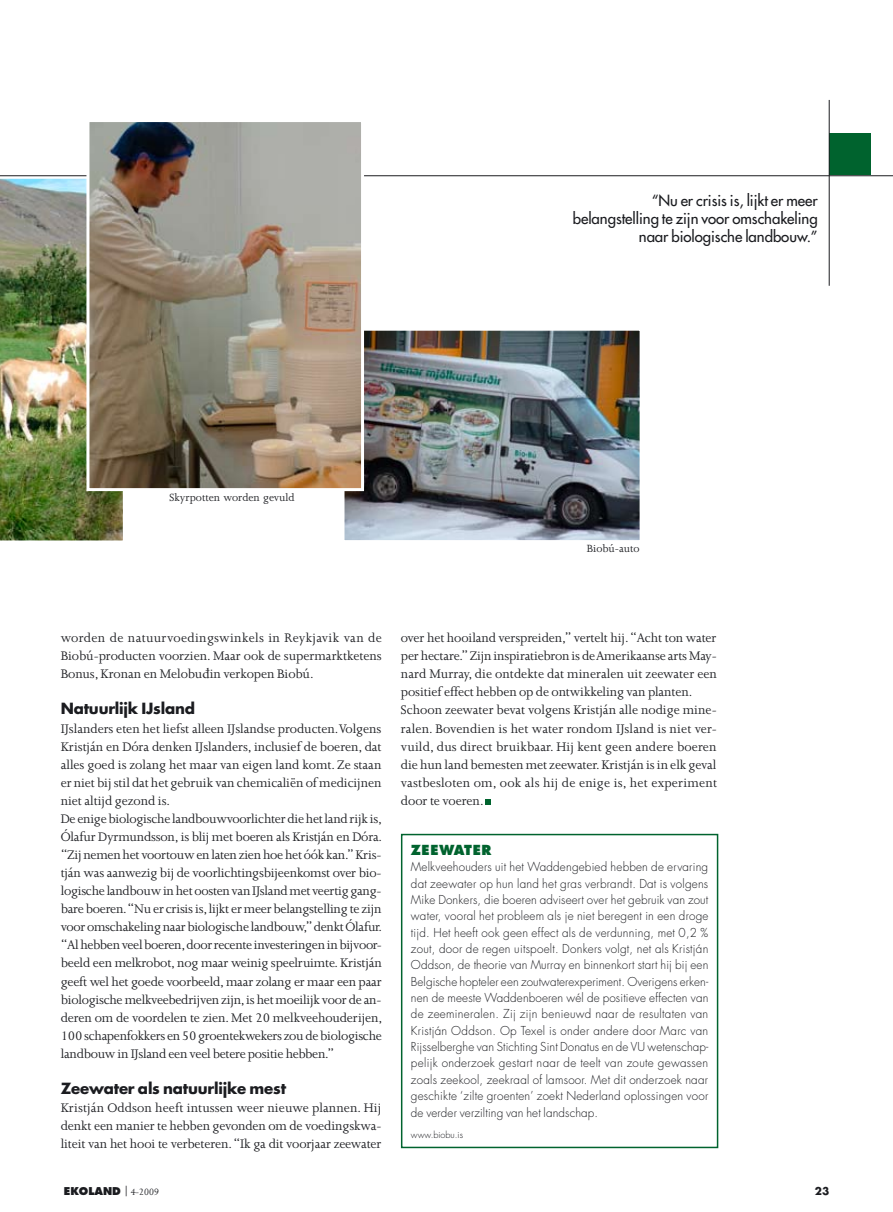
<style>
.page{position:relative;width:893px;height:1212px;background:#fff}
.page>*{position:absolute;margin:0;border:0;box-sizing:border-box;transform-origin:0 0}
.t1{font:500 15px/18px "Futura Std";letter-spacing:-.005em;color:#1b1c20;text-align:right}
.t2{font:700 15px "Futura Std";letter-spacing:-.015em;color:#1b1c20}
.t3{font:14.25px/18px "Joanna MT Std";letter-spacing:-.01em;color:#1b1c20;text-align:justify}
.t4{font:800 13.5px "Futura Std";color:#00632e}
.t5{font:300 12px/16.4px "Futura Std";letter-spacing:.02em;color:#1b1c20;text-align:justify}
.t6{font:12px "Joanna MT Std";color:#1b1c20}
.t7{font:800 10.5px "Futura Std";color:#1b1c20}
.t8{font:700 10.5px "Futura Std";color:#1b1c20}
.t9{font:300 9px "Futura Std";color:#1b1c20}
.s1{font-family:"Adobe Garamond Pro";color:#2a292d}
.s2{font-weight:500}
.s3{font-family:"Joanna MT Std";font-weight:400;font-style:italic}
</style>
<div class="page">
<img style="left:0;top:176px;width:123px;height:365px">
<img style="left:345px;top:332px;width:294px;height:207px">
<div style="left:341px;top:328px;width:302px;height:215px;border:3px solid #fff"></div>
<div style="left:830px;top:133px;width:41px;height:42px;background:#00632e"></div>
<hr style="left:829px;top:100px;width:1px;height:186px;background:#1b1c20">
<hr style="left:0;top:175px;width:893px;height:1px;background:#1b1c20">
<div style="left:401px;top:834px;width:317px;height:314px;border:2px solid #00632e"></div>
<svg style="left:486px;top:800px;width:5px;height:5px"></svg>
<img style="left:90px;top:123px;width:270px;height:364px">
<div style="left:86px;top:119px;width:278px;height:372px;border:3px solid #fff"></div>
<p class="t1" style="left:573px;top:191px;width:246px">“Nu er crisis is, lijkt er meer belangstelling te zijn voor omschakeling naar biologische landbouw.”</p>
<p class="t6" style="left:169px;top:491px;width:127px">Skyrpotten worden gevuld</p>
<p class="t6" style="left:587px;top:542px;width:54px">Biobú-auto</p>
<p class="t3" style="left:61px;top:629px;width:323px">worden de natuurvoedingswinkels in Reykjavik van de Biobú-producten voorzien. Maar ook de supermarktketens Bonus, Kronan en Melobu<span class="s1">đ</span>in verkopen Biobú.</p>
<p class="t2" style="left:61px;top:699px;width:136px">Natuurlijk IJsland</p>
<p class="t3" style="left:61px;top:719px;width:323px;text-align:left">IJslanders eten het liefst alleen IJslandse producten. Volgens Kristján en Dóra denken IJslanders, inclusief de boeren, dat alles goed is zolang het maar van eigen land komt. Ze staan er niet bij stil dat het gebruik van chemicaliën of medicijnen niet altijd gezond is.<br>De enige biologische landbouwvoorlichter die het land rijk is, Ólafur Dyrmundsson, is blij met boeren als Kristján en Dóra. “Zij nemen het voortouw en laten zien hoe het óók kan.” Kris&shy;tján was aanwezig bij de voorlichtingsbijeenkomst over bio&shy;logische landbouw in het oosten van IJsland met veertig gang&shy;bare boeren. “Nu er crisis is, lijkt er meer belangstelling te zijn voor omschakeling naar biologische landbouw,” denkt Ólafur. “Al hebben veel boeren, door recente investeringen in bijvoor&shy;beeld een melkrobot, nog maar weinig speelruimte. Kristján geeft wel het goede voorbeeld, maar zolang er maar een paar biologische melkveebedrijven zijn, is het moeilijk voor de an&shy;deren om de voordelen te zien. Met 20 melkveehouderijen, 100 schapenfokkers en 50 groentekwekers zou de biologische landbouw in IJsland een veel betere positie hebben.”</p>
<p class="t2" style="left:61px;top:1078px;width:227px">Zeewater als natuurlijke mest</p>
<p class="t3" style="left:61px;top:1099px;width:322px">Kristján Oddson heeft intussen weer nieuwe plannen. Hij denkt een manier te hebben gevonden om de voedingskwa&shy;liteit van het hooi te verbeteren. “Ik ga dit voorjaar zeewater</p>
<p class="t3" style="left:401px;top:629px;width:318px;text-align:left">over het hooiland verspreiden,” vertelt hij. “Acht ton water per hectare.” Zijn inspiratiebron is de Amerikaanse arts May&shy;nard Murray, die ontdekte dat mineralen uit zeewater een positief effect hebben op de ontwikkeling van planten.<br>Schoon zeewater bevat volgens Kristján alle nodige mine&shy;ralen. Bovendien is het water rondom IJsland is niet ver&shy;vuild, dus direct bruikbaar. Hij kent geen andere boeren die hun land bemesten met zeewater. Kristján is in elk geval vastbesloten om, ook als hij de enige is, het experiment door te voeren.</p>
<p class="t4" style="left:411px;top:841px;width:82px">ZEEWATER</p>
<p class="t5" style="left:411px;top:859px;width:299px">Melkveehouders uit het Waddengebied hebben de ervaring dat zeewater op hun land het gras verbrandt. Dat is volgens Mike Donkers, die boeren adviseert over het gebruik van zout water, vooral het probleem als je niet beregent in een droge tijd. Het heeft ook geen effect als de verdunning, met 0,2 % zout, door de regen uitspoelt. Donkers volgt, net als Kristján Oddson, de theorie van Murray en binnenkort start hij bij een Belgische hopteler een zoutwaterexperiment. Overigens erken&shy;nen de meeste Waddenboeren wél de positieve effecten van de zeemineralen. Zij zijn benieuwd naar de resultaten van Kristján Oddson. Op Texel is onder andere door Marc van Rijsselberghe van Stichting Sint Donatus en de VU wetenschap&shy;pelijk onderzoek gestart naar de teelt van zoute gewassen zoals zeekool, zeekraal of lamsoor. Met dit onderzoek naar geschikte ‘zilte groenten’ zoekt Nederland oplossingen voor de verder verzilting van het landschap.</p>
<p class="t9" style="left:411px;top:1129px;width:54px">www.biobu.is</p>
<p class="t7" style="left:64px;top:1184px;width:97px">EKOLAND <span class="s2">|</span> <span class="s3">4-2009</span></p>
<p class="t8" style="left:815px;top:1184px;width:16px">23</p>
</div>
